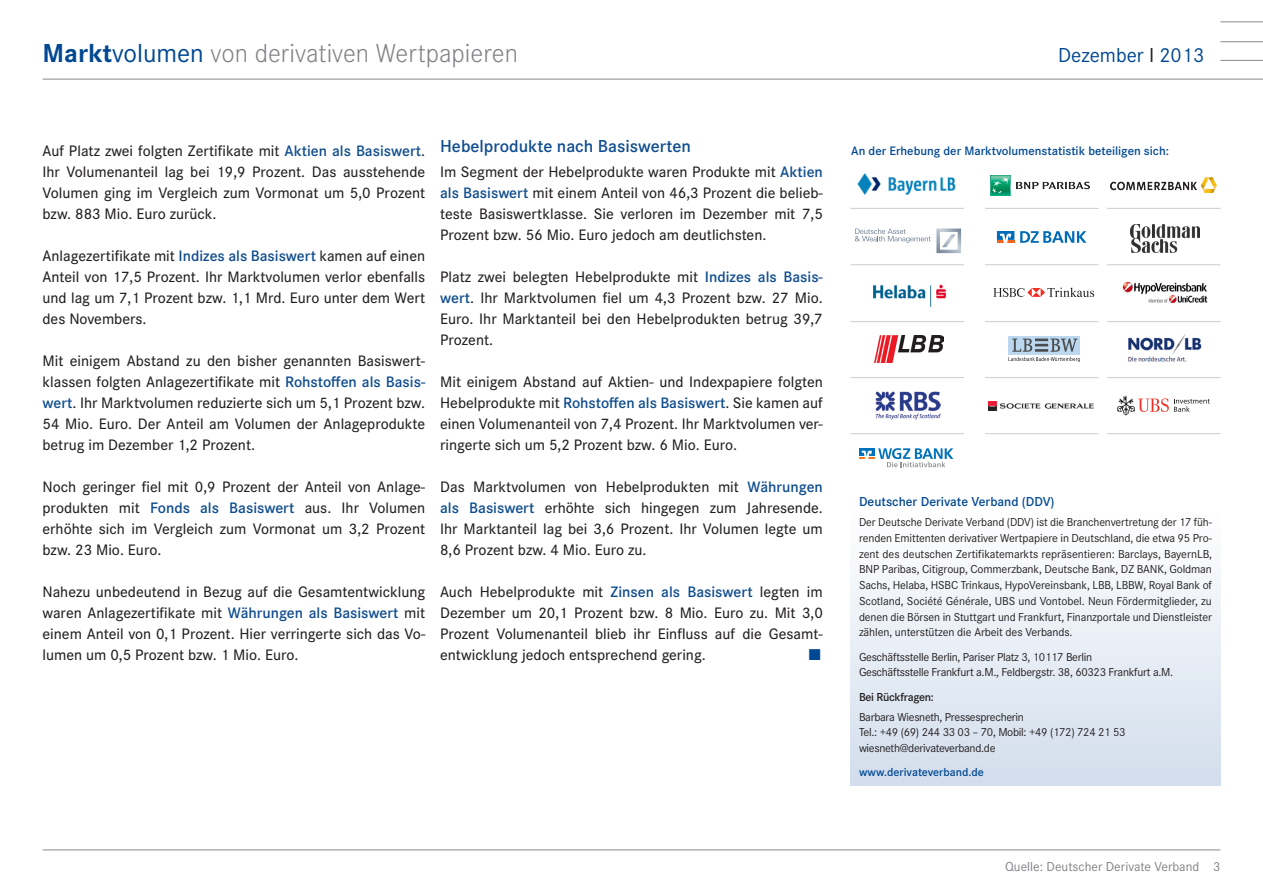
<style>
.page{position:relative;width:1263px;height:893px;background:#fff}
.page>*{position:absolute;margin:0;border:0;box-sizing:border-box;transform-origin:0 0}
.t1{font:300 27px "Corporate S";color:#808285}
.t2{font:21px "Corporate S";color:#014892}
.subhead-blau{font:600 18px "Corporate S";color:#0f4d8f}
.Fließtext{font:500 15.75px/21px "Corporate S";color:#231f20;text-align:justify}
.Fließtext-2{font:15.75px "Zapf Dingbats ITC";color:#014892}
.t3{font:13.5px "Corporate S";color:#808285}
.Copy{font:600 13.5px "Corporate S";color:#014892}
.BU{font:600 12.75px "Corporate S";color:#014892}
.Copy-2{font:12px/15.8px "Corporate S";letter-spacing:-.025em;color:#231f20}
.Copy-3{font:600 12px "Corporate S";color:#014892}
.Copy-4{font:600 12px "Corporate S";letter-spacing:-.025em;color:#231f20}
.s1{font-weight:700;color:#014892}
.s2{font-weight:400;color:#014892}
.s3{color:#231f20}
.s4{font-weight:600;color:#0f4d8f}
</style>
<div class="page">
<hr style="left:1220px;top:60px;width:43px;height:1px;background:#939598">
<hr style="left:1220px;top:21px;width:43px;height:1px;background:#939598">
<hr style="left:1220px;top:41px;width:43px;height:1px;background:#939598">
<hr style="left:43px;top:79px;width:1220px;height:1px;background:#939598">
<hr style="left:43px;top:849px;width:1177px;height:1px;background:#939598">
<img style="left:1128px;top:334px;width:74px;height:28px">
<div style="left:850px;top:490px;width:370px;height:296px;background:linear-gradient(to bottom,#fff,#d2deed)"></div>
<hr style="left:850px;top:208px;width:114px;height:1px;background:#d1d2d4">
<hr style="left:985px;top:208px;width:113px;height:1px;background:#d1d2d4">
<hr style="left:1107px;top:208px;width:113px;height:1px;background:#d1d2d4">
<hr style="left:850px;top:264px;width:114px;height:1px;background:#d1d2d4">
<hr style="left:985px;top:264px;width:113px;height:1px;background:#d1d2d4">
<hr style="left:1107px;top:264px;width:113px;height:1px;background:#d1d2d4">
<hr style="left:850px;top:321px;width:114px;height:1px;background:#d1d2d4">
<hr style="left:985px;top:321px;width:113px;height:1px;background:#d1d2d4">
<hr style="left:1107px;top:321px;width:113px;height:1px;background:#d1d2d4">
<hr style="left:850px;top:377px;width:114px;height:1px;background:#d1d2d4">
<hr style="left:985px;top:377px;width:113px;height:1px;background:#d1d2d4">
<hr style="left:1107px;top:377px;width:113px;height:1px;background:#d1d2d4">
<hr style="left:850px;top:433px;width:114px;height:1px;background:#d1d2d4">
<hr style="left:985px;top:433px;width:113px;height:1px;background:#d1d2d4">
<hr style="left:1107px;top:433px;width:113px;height:1px;background:#d1d2d4">
<svg style="left:859px;top:448px;width:94px;height:19px"></svg>
<svg style="left:1020px;top:231px;width:66px;height:12px"></svg>
<svg style="left:997px;top:231px;width:17px;height:12px"></svg>
<img style="left:1110px;top:178px;width:106px;height:14px">
<svg style="left:993px;top:288px;width:101px;height:9px"></svg>
<svg style="left:1117px;top:396px;width:93px;height:19px"></svg>
<img style="left:989px;top:401px;width:105px;height:9px">
<svg style="left:1008px;top:336px;width:72px;height:3px"></svg>
<svg style="left:1008px;top:339px;width:72px;height:23px"></svg>
<img style="left:874px;top:336px;width:70px;height:26px">
<img style="left:858px;top:173px;width:98px;height:22px">
<img style="left:990px;top:175px;width:99px;height:21px">
<img style="left:1122px;top:282px;width:85px;height:22px">
<img style="left:876px;top:392px;width:64px;height:28px">
<img style="left:873px;top:284px;width:73px;height:23px">
<img style="left:1130px;top:224px;width:69px;height:28px">
<svg style="left:855px;top:229px;width:75px;height:14px"></svg>
<svg style="left:936px;top:229px;width:25px;height:24px"></svg>
<h1 class="t1" style="left:43px;top:38px;width:477px"><span class="s1">Markt</span><span class="s2">volumen</span> von derivativen Wertpapieren</h1>
<h2 class="t2" style="left:1058px;top:43px;width:148px">Dezember <span class="s3">I</span> 2013</h2>
<p class="Fließtext" style="left:43px;top:140px;width:384px">Auf Platz zwei folgten Zertifikate mit <span class="s4">Aktien als Basiswert</span>.<br>Ihr Volumenanteil lag bei 19,9 Prozent. Das ausstehende Volumen ging im Vergleich zum Vormonat um 5,0 Prozent bzw. 883 Mio. Euro zurück.</p>
<p class="Fließtext" style="left:43px;top:245px;width:384px">Anlagezertifikate mit <span class="s4">Indizes als Basiswert</span> kamen auf einen Anteil von 17,5 Prozent. Ihr Marktvolumen verlor ebenfalls und lag um 7,1 Prozent bzw. 1,1 Mrd. Euro unter dem Wert des Novembers.</p>
<p class="Fließtext" style="left:43px;top:350px;width:384px">Mit einigem Abstand zu den bisher genannten Basiswert&shy;klassen folgten Anlagezertifikate mit <span class="s4">Rohstoffen als Basis&shy;wert</span>. Ihr Marktvolumen reduzierte sich um 5,1 Prozent bzw.<br>54 Mio. Euro. Der Anteil am Volumen der Anlageprodukte betrug im Dezember 1,2 Prozent.</p>
<p class="Fließtext" style="left:43px;top:476px;width:384px">Noch geringer fiel mit 0,9 Prozent der Anteil von Anlage&shy;produkten mit <span class="s4">Fonds als Basiswert</span> aus. Ihr Volumen erhöhte sich im Vergleich zum Vormonat um 3,2 Prozent bzw. 23 Mio. Euro.</p>
<p class="Fließtext" style="left:43px;top:581px;width:384px">Nahezu unbedeutend in Bezug auf die Gesamtentwicklung waren Anlagezertifikate mit <span class="s4">Währungen als Basiswert</span> mit einem Anteil von 0,1 Prozent. Hier verringerte sich das Vo&shy;lumen um 0,5 Prozent bzw. 1 Mio. Euro.</p>
<p class="subhead-blau" style="left:440px;top:135px;width:252px">Hebelprodukte nach Basiswerten</p>
<p class="Fließtext" style="left:440px;top:161px;width:384px">Im Segment der Hebelprodukte waren Produkte mit <span class="s4">Aktien als Basiswert</span> mit einem Anteil von 46,3 Prozent die belieb&shy;teste Basiswertklasse. Sie verloren im Dezember mit 7,5<br>Prozent bzw. 56 Mio. Euro jedoch am deutlichsten.</p>
<p class="Fließtext" style="left:440px;top:266px;width:384px">Platz zwei belegten Hebelprodukte mit <span class="s4">Indizes als Basis&shy;wert</span>. Ihr Marktvolumen fiel um 4,3 Prozent bzw. 27 Mio.<br>Euro. Ihr Marktanteil bei den Hebelprodukten betrug 39,7<br>Prozent.</p>
<p class="Fließtext" style="left:440px;top:371px;width:384px">Mit einigem Abstand auf Aktien- und Indexpapiere folgten Hebelprodukte mit <span class="s4">Rohstoffen als Basiswert</span>. Sie kamen auf einen Volumenanteil von 7,4 Prozent. Ihr Marktvolumen ver&shy;ringerte sich um 5,2 Prozent bzw. 6 Mio. Euro.</p>
<p class="Fließtext" style="left:440px;top:476px;width:384px">Das Marktvolumen von Hebelprodukten mit <span class="s4">Währungen als Basiswert</span> erhöhte sich hingegen zum Jahresende.<br>Ihr Marktanteil lag bei 3,6 Prozent. Ihr Volumen legte um 8,6 Prozent bzw. 4 Mio. Euro zu.</p>
<p class="Fließtext" style="left:440px;top:581px;width:384px">Auch Hebelprodukte mit <span class="s4">Zinsen als Basiswert</span> legten im Dezember um 20,1 Prozent bzw. 8 Mio. Euro zu. Mit 3,0<br>Prozent Volumenanteil blieb ihr Einfluss auf die Gesamt&shy;entwicklung jedoch entsprechend gering.</p>
<p class="Fließtext-2" style="left:809px;top:647px;width:12px">■</p>
<p class="BU" style="left:851px;top:143px;width:319px">An der Erhebung der Marktvolumenstatistik beteiligen sich:</p>
<p class="Copy" style="left:859px;top:494px;width:197px">Deutscher Derivate Verband (DDV)</p>
<p class="Copy-2" style="left:859px;top:514px;width:355px;text-align:justify">Der Deutsche Derivate Verband (DDV) ist die Branchenvertretung der 17 füh&shy;renden Emittenten derivativer Wertpapiere in Deutschland, die etwa 95 Pro&shy;zent des deutschen Zertifikatemarkts repräsentieren: Barclays, BayernLB, BNP Paribas, Citigroup, Commerzbank, Deutsche Bank, DZ BANK, Goldman Sachs, Helaba, HSBC Trinkaus, HypoVereinsbank, LBB, LBBW, Royal Bank of Scotland, Société Générale, UBS und Vontobel. Neun Fördermitglieder, zu denen die Börsen in Stuttgart und Frankfurt, Finanzportale und Dienstleister zählen, unterstützen die Arbeit des Verbands.</p>
<p class="Copy-2" style="left:859px;top:649px;width:316px">Geschäftsstelle Berlin, Pariser Platz 3, 10117 Berlin<br>Geschäftsstelle Frankfurt a.M., Feldbergstr. 38, 60323 Frankfurt a.M.</p>
<p class="Copy-4" style="left:859px;top:690px;width:76px">Bei Rückfragen:</p>
<p class="Copy-2" style="left:859px;top:709px;width:268px">Barbara Wiesneth, Pressesprecherin<br>Tel.: +49 (69) 244 33 03 – 70, Mobil: +49 (172) 724 21 53 wiesneth@derivateverband.de</p>
<p class="Copy-3" style="left:859px;top:765px;width:126px">www.derivateverband.de</p>
<p class="t3" style="left:1005px;top:859px;width:217px">Quelle: Deutscher Derivate Verband 3</p>
</div>
